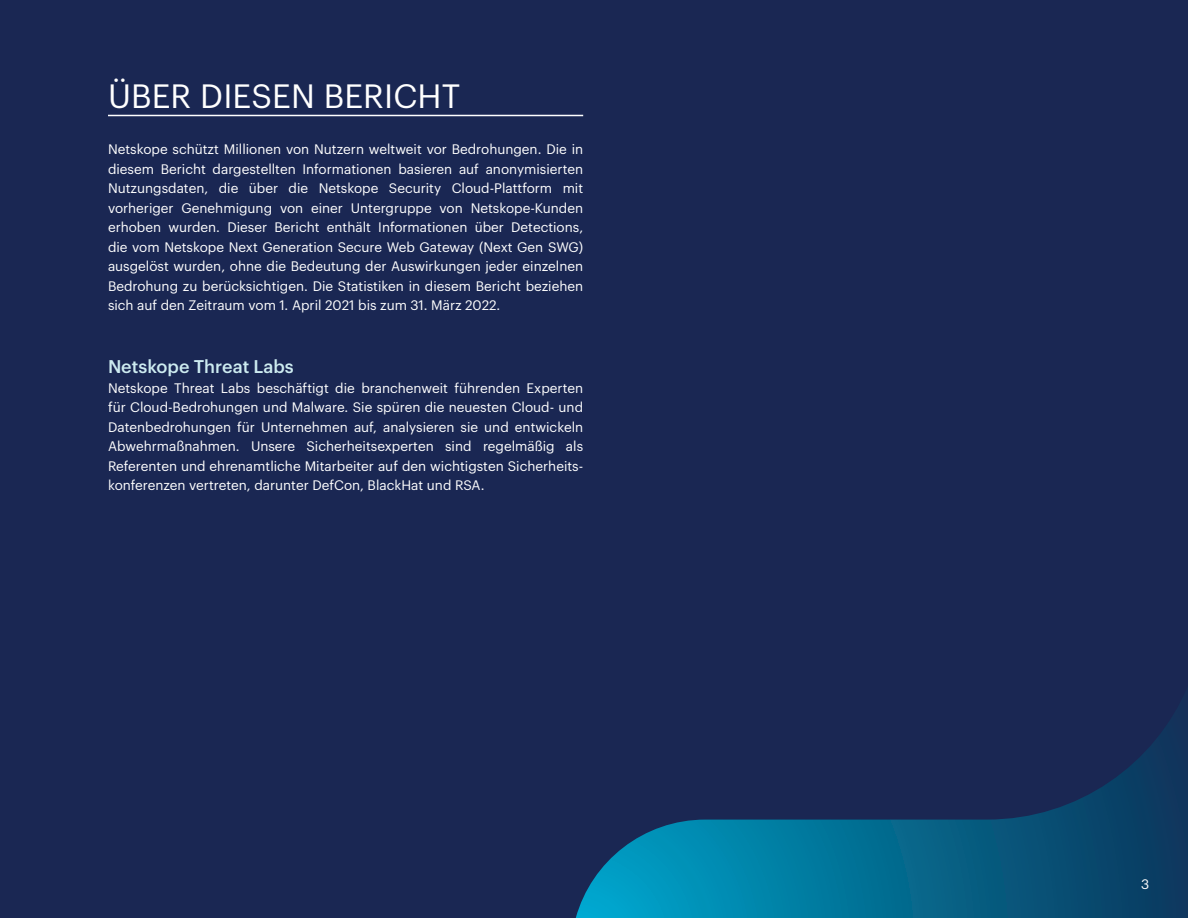
<style>
.page{position:relative;width:1188px;height:918px;background:#1a2753}
.page>*{position:absolute;margin:0;border:0;box-sizing:border-box;transform-origin:0 0}
.Intro_Main_Titles{font:33px "Graphik";letter-spacing:.005em;color:#fff}
.Subtitle_1{font:500 18px "Graphik";color:#cdebf0}
.Intro_text_white{font:13.5px/19.5px "Graphik";color:#fff;text-align:justify}
</style>
<div class="page">
<svg style="left:576px;top:710px;width:612px;height:208px"></svg>
<hr style="left:108px;top:115px;width:475px;height:1px;background:#fff">
<p class="Intro_Main_Titles" style="left:108px;top:71px;width:354px">ÜBER DIESEN BERICHT</p>
<p class="Intro_text_white" style="left:108px;top:139px;width:477px">Netskope schützt Millionen von Nutzern weltweit vor Bedrohungen. Die in diesem Bericht dargestellten Informationen basieren auf anonymisierten Nutzungsdaten, die über die Netskope Security Cloud-Plattform mit vorheriger Genehmigung von einer Untergruppe von Netskope-Kunden erhoben wurden. Dieser Bericht enthält Informationen über Detections, die vom Netskope Next Generation Secure Web Gateway (Next Gen SWG) ausgelöst wurden, ohne die Bedeutung der Auswirkungen jeder einzelnen Bedrohung zu berücksichtigen. Die Statistiken in diesem Bericht beziehen sich auf den Zeitraum vom 1. April 2021 bis zum 31. März 2022.</p>
<p class="Subtitle_1" style="left:108px;top:353px;width:187px">Netskope Threat Labs</p>
<p class="Intro_text_white" style="left:108px;top:377px;width:477px">Netskope Threat Labs beschäftigt die branchenweit führenden Experten für Cloud-Bedrohungen und Malware. Sie spüren die neuesten Cloud- und Datenbedrohungen für Unternehmen auf, analysieren sie und entwickeln Abwehrmaßnahmen. Unsere Sicherheitsexperten sind regelmäßig als Referenten und ehrenamtliche Mitarbeiter auf den wichtigsten Sicherheits&shy;konferenzen vertreten, darunter DefCon, BlackHat und RSA.</p>
<p class="Intro_text_white" style="left:1141px;top:873px;width:10px">3</p>
</div>
